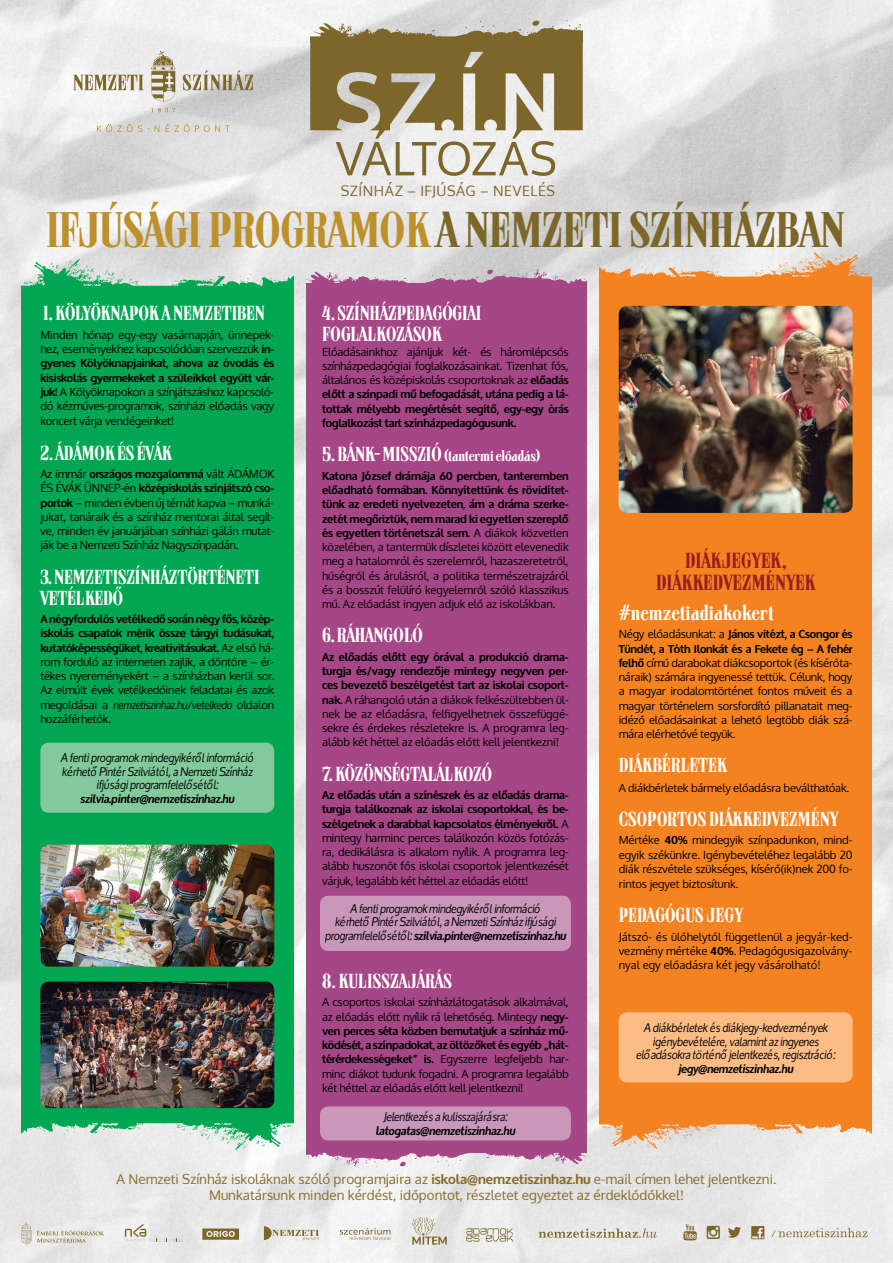
<style>
.page{position:relative;width:893px;height:1263px;background:#fff}
.page>*{position:absolute;margin:0;border:0;box-sizing:border-box;transform-origin:0 0}
.t1{font:48px "ARB08 Extreme Roman Leon";letter-spacing:-.01em;color:#7c6629}
.t2{font:48px "ARB08 Extreme Roman Leon";color:#bc912c}
.t3{font:21px/22.2px "ARB08 Extreme Roman Leon";color:#981f22;text-align:center}
.t4{font:21px "ARB08 Extreme Roman Leon";color:#fff}
.t5{font:19.5px/21px "ARB08 Extreme Roman Leon";letter-spacing:-.005em;color:#fff}
.t6{font:15px "ARB08 Extreme Roman Leon";letter-spacing:-.01em;color:#fff}
.t7{font:14.25px "Oxygen";letter-spacing:.04em;color:#7c6629}
.t8{font:13.5px/16.2px "Oxygen";color:#866b2b;text-align:center}
.t9{font:italic 12px/13.5px "Oxygen";letter-spacing:-.02em;color:#000;text-align:center}
.t10{font:italic 700 12px "Oxygen";letter-spacing:-.02em;color:#000}
.t11{font:11.25px/14.2px "Oxygen";letter-spacing:-.02em;color:#000;text-align:justify}
.t12{font:700 11.25px/14.2px "Oxygen";letter-spacing:-.02em;color:#000;text-align:justify}
.s1{font-weight:700}
.s2{font-style:italic}
.s3{font-weight:400}
</style>
<div class="page">
<img style="left:0;top:0;width:893px;height:1263px">
<div style="left:21px;top:289px;width:272px;height:829px;background:#00a651"></div>
<div style="left:600px;top:282px;width:272px;height:837px;background:#f58220"></div>
<img style="left:21px;top:251px;width:272px;height:38px">
<img style="left:600px;top:1119px;width:272px;height:31px">
<div style="left:306px;top:289px;width:281px;height:858px;background:#a54686"></div>
<img style="left:306px;top:1147px;width:281px;height:29px">
<svg style="left:466px;top:1228px;width:47px;height:13px"></svg>
<svg style="left:264px;top:1226px;width:55px;height:14px"></svg>
<svg style="left:340px;top:1228px;width:51px;height:12px"></svg>
<svg style="left:412px;top:1216px;width:35px;height:28px"></svg>
<svg style="left:125px;top:1224px;width:58px;height:18px"></svg>
<svg style="left:21px;top:1222px;width:83px;height:22px;background:#dcdad3"></svg>
<svg style="left:202px;top:1228px;width:37px;height:12px"></svg>
<svg style="left:539px;top:1228px;width:118px;height:10px"></svg>
<svg style="left:771px;top:1228px;width:96px;height:9px"></svg>
<svg style="left:751px;top:1226px;width:13px;height:13px"></svg>
<svg style="left:683px;top:1224px;width:14px;height:16px"></svg>
<svg style="left:707px;top:1226px;width:13px;height:13px"></svg>
<svg style="left:728px;top:1227px;width:13px;height:11px"></svg>
<img style="left:21px;top:1118px;width:272px;height:40px">
<img style="left:619px;top:306px;width:234px;height:207px">
<svg style="left:166px;top:124px;width:3px;height:8px"></svg>
<svg style="left:148px;top:125px;width:11px;height:7px"></svg>
<svg style="left:175px;top:124px;width:55px;height:8px"></svg>
<svg style="left:97px;top:124px;width:45px;height:8px"></svg>
<svg style="left:151px;top:51px;width:24px;height:51px"></svg>
<svg style="left:183px;top:71px;width:70px;height:20px"></svg>
<svg style="left:73px;top:75px;width:70px;height:15px"></svg>
<svg style="left:151px;top:108px;width:24px;height:4px"></svg>
<img style="left:310px;top:13px;width:273px;height:28px">
<svg style="left:310px;top:41px;width:273px;height:135px;background:#a99d7a"></svg>
<div style="left:40px;top:743px;width:234px;height:70px;background:#82ca9c;border-radius:9px"></div>
<div style="left:320px;top:896px;width:251px;height:55px;background:#c997ba;border-radius:9px"></div>
<div style="left:320px;top:1106px;width:251px;height:34px;background:#c997ba;border-radius:9px"></div>
<img style="left:40px;top:845px;width:234px;height:122px">
<img style="left:40px;top:981px;width:234px;height:127px">
<img style="left:600px;top:251px;width:272px;height:31px">
<div style="left:619px;top:1012px;width:234px;height:70px;background:#fcbc86;border-radius:9px"></div>
<img style="left:306px;top:260px;width:281px;height:29px">
<p class="t7" style="left:341px;top:182px;width:162px">színház – ifjúság – neve</p>
<p class="t7" style="left:530px;top:182px;width:17px">lés</p>
<h1 class="t2" style="left:46px;top:202px;width:97px">IFJÚSÁGI</h1>
<h1 class="t2" style="left:209px;top:202px;width:26px">PROGRAMOK</h1>
<h1 class="t1" style="left:436px;top:202px;width:76px">A NEMZETI</h1>
<h1 class="t1" style="left:629px;top:202px;width:129px">SZÍNHÁZBAN</h1>
<h3 class="t5" style="left:43px;top:304px;width:223px">1. KÖLYÖKNAPOK A NEMZETIBEN</h3>
<p class="t11" style="left:40px;top:328px;width:235px">Minden hónap egy-egy vasárnapján, ünnepek&shy;hez, eseményekhez kapcsolódóan szervezzük <span class="s1">in&shy;gyenes Kölyöknapjainkat, ahova az óvodás és kisiskolás gyermekeket a szüleikkel együtt vár&shy;juk!</span> A Kölyöknapokon a színjátszáshoz kapcsoló&shy;dó kézműves-programok, színházi előadás vagy koncert várja vendégeinket!</p>
<h3 class="t5" style="left:40px;top:443px;width:133px">2. ÁDÁMOK ÉS ÉVÁK</h3>
<p class="t11" style="left:40px;top:467px;width:235px">Az immár <span class="s1">országos mozgalommá</span> vált ÁDÁMOK ÉS ÉVÁK ÜNNEP-én <span class="s1">középiskolás színjátszó cso&shy;portok</span> – minden évben új témát kapva – munká&shy;jukat, tanáraik és a színház mentorai által segít&shy;ve, minden év januárjában színházi gálán mutat&shy;ják be a Nemzeti Színház Nagyszínpadán.</p>
<h3 class="t5" style="left:40px;top:567px;width:221px">3. NEMZETISZÍNHÁZTÖRTÉNETI<br>VETÉLKEDŐ</h3>
<p class="t11" style="left:40px;top:612px;width:235px"><span class="s1">A négyfordulós vetélkedő során négy fős, közép&shy;iskolás csapatok mérik össze tárgyi tudásukat, kutatóképességüket, kreativitásukat.</span> Az első há&shy;rom forduló az interneten zajlik, a döntőre – ér&shy;tékes nyereményekért – a színházban kerül sor.<br>Az elmúlt évek vetélkedőinek feladatai és azok megoldásai a <span class="s2">nemzetiszinhaz.hu/vetelkedo</span> oldalon hozzáférhetők.</p>
<p class="t9" style="left:61px;top:750px;width:195px">A fenti programok mindegyikéről információ kérhető Pintér Szilviától, a Nemzeti Színház ifjúsági programfelelősétől:</p>
<p class="t10" style="left:80px;top:791px;width:156px">szilvia.pinter@nemzetiszinhaz.hu</p>
<h3 class="t5" style="left:322px;top:304px;width:161px">4. SZÍNHÁZPEDAGÓGIAI<br>FOGLALKOZÁSOK</h3>
<p class="t12" style="left:322px;top:345px;width:248px"><span class="s3">Előadásainkhoz ajánljuk két- és háromlépcsős színházpedagógiai foglalkozásainkat. Tizenhat fős, általános és középiskolás csoportoknak az</span> előadás előtt a színpadi mű befogadását, utána pedig a lá&shy;tottak mélyebb megértését segítő, egy-egy órás foglalkozást tart színházpedagógusunk.</p>
<h3 class="t5" style="left:322px;top:445px;width:70px">5. BÁNK-MISSZIÓ</h3>
<h3 class="t6" style="left:444px;top:447px;width:98px">(TANTERMI ELŐADÁS)</h3>
<p class="t11" style="left:322px;top:469px;width:248px"><span class="s1">Katona József drámája 60 percben, tanteremben előadható formában. Könnyítettünk és rövidítet&shy;tünk az eredeti nyelvezeten, ám a dráma szerke&shy;zetét megőriztük, nem marad ki egyetlen szereplő és egyetlen történetszál sem.</span> A diákok közvetlen közelében, a tantermük díszletei között elevenedik meg a hatalomról és szerelemről, hazaszeretetről, hűségről és árulásról, a politika természetrajzáról és a bosszút felülíró kegyelemről szóló klasszikus mű. Az előadást ingyen adjuk elő az iskolákban.</p>
<h3 class="t5" style="left:322px;top:626px;width:102px">6. RÁHANGOLÓ</h3>
<p class="t11" style="left:322px;top:650px;width:248px"><span class="s1">Az előadás előtt egy órával a produkció drama&shy;turgja és/vagy rendezője mintegy negyven per&shy;ces bevezető beszélgetést tart az iskolai csoport&shy;nak.</span> A ráhangoló után a diákok felkészültebben ül&shy;nek be az előadásra, felfigyelhetnek összefüggé&shy;sekre és érdekes részletekre is. A programra leg&shy;alább két héttel az előadás előtt kell jelentkezni!</p>
<h3 class="t5" style="left:322px;top:764px;width:171px">7. KÖZÖNSÉGTALÁLKOZÓ</h3>
<p class="t11" style="left:322px;top:788px;width:248px"><span class="s1">Az előadás után a színészek és az előadás drama&shy;turgja találkoznak az iskolai csoportokkal, és be&shy;szélgetnek a darabbal kapcsolatos élményekről.</span> A mintegy harminc perces találkozón közös fotózás&shy;ra, dedikálásra is alkalom nyílik. A programra leg&shy;alább huszonöt fős iskolai csoportok jelentkezését várjuk, legalább két héttel az előadás előtt!</p>
<p class="t9" style="left:325px;top:901px;width:243px">A fenti programok mindegyikéről információ<br>kérhető Pintér Szilviától, a Nemzeti Színház ifjúsági programfelelősétől: <span class="s1">szilvia.pinter@nemzetiszinhaz.hu</span></p>
<h3 class="t5" style="left:322px;top:971px;width:131px">8. KULISSZAJÁRÁS</h3>
<p class="t11" style="left:322px;top:995px;width:248px">A csoportos iskolai színházlátogatások alkalmával, az előadás előtt nyílik rá lehetőség. Mintegy <span class="s1">negy&shy;ven perces séta közben bemutatjuk a színház mű&shy;ködését, a színpadokat, az öltözőket és egyéb „hát&shy;térérdekességeket” is.</span> Egyszerre legfeljebb har&shy;minc diákot tudunk fogadni. A programra legalább két héttel az előadás előtt kell jelentkezni!</p>
<p class="t9" style="left:383px;top:1109px;width:126px">Jelentkezés a kulisszajárásra:</p>
<p class="t10" style="left:376px;top:1123px;width:141px">latogatas@nemzetiszinhaz.hu</p>
<h2 class="t3" style="left:656px;top:551px;width:161px">DIÁKJEGYEK,<br>DIÁKKEDVEZMÉNYEK</h2>
<h2 class="t4" style="left:619px;top:600px;width:157px">#NEMZETIADIAKOKERT</h2>
<p class="t11" style="left:619px;top:627px;width:235px">Négy előadásunkat: a <span class="s1">János vitézt, a Csongor és Tündét, a Tóth Ilonkát és a Fekete ég – A fehér felhő</span> című darabokat diákcsoportok (és kísérőta&shy;náraik) számára ingyenessé tettük. Célunk, hogy a magyar irodalomtörténet fontos műveit és a magyar történelem sorsfordító pillanatait meg&shy;idéző előadásainkat a lehető legtöbb diák szá&shy;mára elérhetővé tegyük.</p>
<h3 class="t5" style="left:619px;top:756px;width:110px">DIÁKBÉRLETEK</h3>
<p class="t11" style="left:619px;top:780px;width:232px">A diákbérletek bármely előadásra beválthatóak.</p>
<h3 class="t5" style="left:619px;top:810px;width:221px">CSOPORTOS DIÁKKEDVEZMÉNY</h3>
<p class="t11" style="left:619px;top:833px;width:235px">Mértéke <span class="s1">40%</span> mindegyik színpadunkon, mind&shy;egyik székünkre. Igénybevételéhez legalább 20 diák részvétele szükséges, kísérő(ik)nek 200 fo&shy;rintos jegyet biztosítunk.</p>
<h3 class="t5" style="left:619px;top:906px;width:126px">PEDAGÓGUS JEGY</h3>
<p class="t11" style="left:619px;top:929px;width:235px">Játszó- és ülőhelytől függetlenül a jegyár-ked&shy;vezmény mértéke <span class="s1">40%</span>. Pedagógusigazolván - nyal egy előadásra két jegy vásárolható!</p>
<p class="t9" style="left:636px;top:1020px;width:201px">A diákbérletek és diákjegy-kedvezmények igénybevételére, valamint az ingyenes előadásokra történő jelentkezés, regisztráció:</p>
<p class="t10" style="left:678px;top:1061px;width:117px">jegy@nemzetiszinhaz.hu</p>
<p class="t8" style="left:117px;top:1171px;width:661px">A Nemzeti Színház iskoláknak szóló programjaira az <span class="s1">iskola@nemzetiszinhaz.hu</span> e-mail címen lehet jelentkezni.<br>Munkatársunk minden kérdést, időpontot, részletet egyeztet az érdeklődőkkel!</p>
</div>
